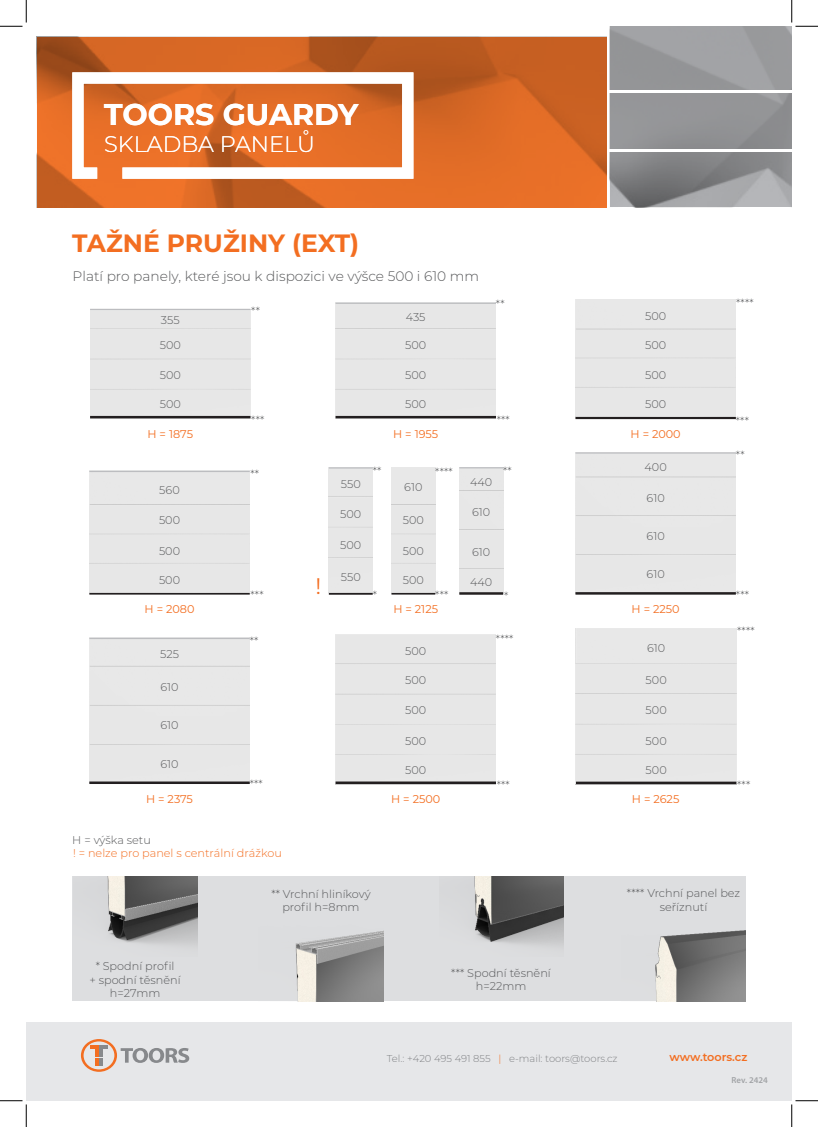
<style>
.page{position:relative;width:818px;height:1127px;background:#fff}
.page>*{position:absolute;margin:0;border:0;box-sizing:border-box;transform-origin:0 0}
.t1{font:700 30px "Montserrat";color:#fff}
.t2{font:700 25px "Montserrat";color:#f36e21}
.t3{font:300 22.5px "Montserrat";color:#fff}
.No_Spacing{font:22.5px "Montserrat";color:#f36e21}
.t4{font:300 13.75px "Montserrat";color:#57585a}
.No_Spacing-2{font:300 11.25px/13.5px "Montserrat";color:#57585a;text-align:center}
.t5{font:11.25px "Montserrat";color:#f36e21}
.No_Spacing-3{font:300 11.25px "Montserrat";color:#f36e21}
.t6{font:600 11.25px "Montserrat";letter-spacing:-.005em;color:#f36e21}
.t7{font:300 10px "Montserrat";letter-spacing:-.005em;color:#808285}
.t8{font:600 8.75px "Myriad Pro";color:#a1a3a6}
.s1{color:#f36e21}
</style>
<div class="page">
<img style="left:37px;top:37px;width:569px;height:170px">
<div style="left:26px;top:1022px;width:766px;height:78px;background:#e6e7e9"></div>
<svg style="left:81px;top:1039px;width:108px;height:32px"></svg>
<img style="left:610px;top:152px;width:182px;height:55px">
<div style="left:72px;top:875px;width:674px;height:125px;background:#dddee0"></div>
<img style="left:295px;top:931px;width:88px;height:69px">
<img style="left:439px;top:875px;width:124px;height:72px">
<img style="left:655px;top:930px;width:91px;height:70px">
<img style="left:73px;top:875px;width:124px;height:71px">
<hr style="left:575px;top:592px;width:161px;height:2px;background:#231f20">
<hr style="left:575px;top:452px;width:161px;height:1px;background:#bcbdc0">
<hr style="left:89px;top:781px;width:161px;height:2px;background:#231f20">
<hr style="left:89px;top:637px;width:161px;height:2px;background:#bcbdc0">
<div style="left:335px;top:634px;width:161px;height:150px;background:#e7e7e7"></div>
<hr style="left:335px;top:781px;width:161px;height:2px;background:#231f20">
<div style="left:576px;top:663px;width:160px;height:118px;background:#e7e7e7"></div>
<hr style="left:576px;top:781px;width:160px;height:3px;background:#231f20">
<hr style="left:335px;top:416px;width:161px;height:2px;background:#231f20">
<hr style="left:335px;top:302px;width:161px;height:2px;background:#bcbdc0">
<hr style="left:575px;top:416px;width:161px;height:3px;background:#231f20">
<div style="left:575px;top:330px;width:161px;height:86px;background:#e7e7e7"></div>
<hr style="left:90px;top:416px;width:160px;height:2px;background:#231f20">
<hr style="left:90px;top:309px;width:160px;height:1px;background:#bcbdc0">
<hr style="left:89px;top:592px;width:161px;height:2px;background:#231f20">
<div style="left:89px;top:505px;width:161px;height:87px;background:#e7e7e7"></div>
<hr style="left:89px;top:470px;width:161px;height:2px;background:#bcbdc0">
<hr style="left:391px;top:592px;width:44px;height:2px;background:#231f20">
<div style="left:391px;top:505px;width:44px;height:87px;background:#e7e7e7"></div>
<hr style="left:459px;top:592px;width:44px;height:2px;background:#231f20">
<hr style="left:459px;top:467px;width:44px;height:1px;background:#bcbdc0">
<hr style="left:329px;top:592px;width:44px;height:2px;background:#231f20">
<div style="left:329px;top:495px;width:44px;height:63px;background:#e7e7e7"></div>
<hr style="left:329px;top:467px;width:44px;height:1px;background:#bcbdc0">
<svg style="left:67px;top:67px;width:352px;height:117px"></svg>
<svg style="left:0;top:0;width:27px;height:27px"></svg>
<svg style="left:0;top:1100px;width:27px;height:26px"></svg>
<svg style="left:791px;top:0;width:27px;height:27px"></svg>
<svg style="left:791px;top:1100px;width:27px;height:26px"></svg>
<h1 class="t1" style="left:104px;top:92px;width:256px">TOORS GUARDY</h1>
<h3 class="t3" style="left:104px;top:128px;width:212px">SKLADBA PANELŮ</h3>
<p class="t2" style="left:72px;top:224px;width:288px">TAŽNÉ PRUŽINY (EXT)</p>
<p class="t4" style="left:73px;top:267px;width:408px">Platí pro panely, které jsou k dispozici ve výšce 500 i 610 mm</p>
<p class="No_Spacing-2" style="left:251px;top:304px;width:10px">**</p>
<p class="No_Spacing-2" style="left:161px;top:313px;width:20px">355</p>
<p class="No_Spacing-2" style="left:406px;top:310px;width:21px">435</p>
<p class="No_Spacing-2" style="left:160px;top:337px;width:23px">500</p>
<p class="No_Spacing-2" style="left:405px;top:337px;width:23px">500</p>
<p class="No_Spacing-2" style="left:160px;top:368px;width:23px">500</p>
<p class="No_Spacing-2" style="left:405px;top:368px;width:23px">500</p>
<p class="No_Spacing-2" style="left:160px;top:397px;width:23px">500</p>
<p class="No_Spacing-2" style="left:405px;top:397px;width:23px">500</p>
<p class="No_Spacing-2" style="left:251px;top:412px;width:15px">***</p>
<p class="t5" style="left:148px;top:426px;width:47px">H = 1875</p>
<p class="t5" style="left:393px;top:425px;width:47px">H = 1955</p>
<p class="No_Spacing-2" style="left:496px;top:297px;width:10px">**</p>
<p class="No_Spacing-2" style="left:497px;top:412px;width:15px">***</p>
<p class="No_Spacing-2" style="left:250px;top:467px;width:10px">**</p>
<p class="No_Spacing-2" style="left:373px;top:463px;width:10px">**</p>
<p class="No_Spacing-2" style="left:435px;top:464px;width:19px">****</p>
<p class="No_Spacing-2" style="left:503px;top:463px;width:10px">**</p>
<p class="No_Spacing-2" style="left:159px;top:482px;width:22px">560</p>
<p class="No_Spacing-2" style="left:159px;top:513px;width:23px">500</p>
<p class="No_Spacing-2" style="left:341px;top:476px;width:21px">550</p>
<p class="No_Spacing-2" style="left:340px;top:507px;width:23px">500</p>
<p class="No_Spacing-2" style="left:404px;top:480px;width:20px">610</p>
<p class="No_Spacing-2" style="left:403px;top:513px;width:23px">500</p>
<p class="No_Spacing-2" style="left:470px;top:475px;width:24px">440</p>
<p class="No_Spacing-2" style="left:472px;top:505px;width:20px">610</p>
<p class="No_Spacing-2" style="left:159px;top:543px;width:23px">500</p>
<p class="No_Spacing-2" style="left:159px;top:572px;width:23px">500</p>
<p class="No_Spacing-2" style="left:250px;top:587px;width:15px">***</p>
<p class="No_Spacing" style="left:315px;top:570px;width:7px">!</p>
<p class="No_Spacing-2" style="left:340px;top:537px;width:23px">500</p>
<p class="No_Spacing-2" style="left:341px;top:569px;width:21px">550</p>
<p class="No_Spacing-2" style="left:373px;top:588px;width:6px">*</p>
<p class="No_Spacing-2" style="left:403px;top:543px;width:23px">500</p>
<p class="No_Spacing-2" style="left:403px;top:572px;width:23px">500</p>
<p class="No_Spacing-2" style="left:435px;top:588px;width:15px">***</p>
<p class="No_Spacing-2" style="left:472px;top:545px;width:20px">610</p>
<p class="No_Spacing-2" style="left:470px;top:575px;width:24px">440</p>
<p class="No_Spacing-2" style="left:504px;top:589px;width:6px">*</p>
<p class="t5" style="left:145px;top:601px;width:51px">H = 2080</p>
<p class="t5" style="left:393px;top:601px;width:46px">H = 2125</p>
<p class="No_Spacing-2" style="left:250px;top:633px;width:10px">**</p>
<p class="No_Spacing-2" style="left:496px;top:632px;width:19px">****</p>
<p class="No_Spacing-2" style="left:160px;top:646px;width:20px">525</p>
<p class="No_Spacing-2" style="left:160px;top:679px;width:20px">610</p>
<p class="No_Spacing-2" style="left:405px;top:644px;width:23px">500</p>
<p class="No_Spacing-2" style="left:405px;top:673px;width:23px">500</p>
<p class="No_Spacing-2" style="left:405px;top:703px;width:23px">500</p>
<p class="No_Spacing-2" style="left:160px;top:717px;width:20px">610</p>
<p class="No_Spacing-2" style="left:405px;top:733px;width:23px">500</p>
<p class="No_Spacing-2" style="left:160px;top:756px;width:20px">610</p>
<p class="No_Spacing-2" style="left:405px;top:762px;width:23px">500</p>
<p class="No_Spacing-2" style="left:250px;top:776px;width:15px">***</p>
<p class="No_Spacing-2" style="left:497px;top:778px;width:15px">***</p>
<p class="t5" style="left:146px;top:790px;width:48px">H = 2375</p>
<p class="t5" style="left:391px;top:790px;width:51px">H = 2500</p>
<p class="No_Spacing-2" style="left:72px;top:833px;width:80px">H = výška setu</p>
<p class="No_Spacing-3" style="left:73px;top:845px;width:210px">! = nelze pro panel s centrální drážkou</p>
<p class="No_Spacing-2" style="left:89px;top:958px;width:93px">* Spodní profil<br>+ spodní těsnění h=27mm</p>
<p class="No_Spacing-2" style="left:271px;top:886px;width:101px">** Vrchní hliníkový profil h=8mm</p>
<p class="No_Spacing-2" style="left:451px;top:965px;width:101px">*** Spodní těsnění h=22mm</p>
<p class="No_Spacing-2" style="left:645px;top:309px;width:23px">500</p>
<p class="No_Spacing-2" style="left:645px;top:338px;width:23px">500</p>
<p class="No_Spacing-2" style="left:645px;top:368px;width:23px">500</p>
<p class="No_Spacing-2" style="left:645px;top:397px;width:23px">500</p>
<p class="t5" style="left:630px;top:426px;width:52px">H = 2000</p>
<p class="No_Spacing-2" style="left:644px;top:459px;width:24px">400</p>
<p class="No_Spacing-2" style="left:646px;top:490px;width:20px">610</p>
<p class="No_Spacing-2" style="left:646px;top:528px;width:20px">610</p>
<p class="No_Spacing-2" style="left:646px;top:567px;width:20px">610</p>
<p class="t5" style="left:632px;top:601px;width:50px">H = 2250</p>
<p class="No_Spacing-2" style="left:647px;top:640px;width:20px">610</p>
<p class="No_Spacing-2" style="left:646px;top:673px;width:23px">500</p>
<p class="No_Spacing-2" style="left:646px;top:702px;width:23px">500</p>
<p class="No_Spacing-2" style="left:646px;top:733px;width:23px">500</p>
<p class="No_Spacing-2" style="left:646px;top:762px;width:23px">500</p>
<p class="t5" style="left:632px;top:790px;width:49px">H = 2625</p>
<p class="No_Spacing-2" style="left:736px;top:296px;width:19px">****</p>
<p class="No_Spacing-2" style="left:736px;top:413px;width:15px">***</p>
<p class="No_Spacing-2" style="left:736px;top:448px;width:10px">**</p>
<p class="No_Spacing-2" style="left:736px;top:587px;width:15px">***</p>
<p class="No_Spacing-2" style="left:737px;top:624px;width:19px">****</p>
<p class="No_Spacing-2" style="left:737px;top:777px;width:15px">***</p>
<p class="No_Spacing-2" style="left:627px;top:885px;width:115px">**** Vrchní panel bez seříznutí</p>
<p class="t7" style="left:387px;top:1051px;width:232px">Tel.: +420 495 491 855 <span class="s1">|</span> e-mail: toors@toors.cz</p>
<p class="t6" style="left:670px;top:1048px;width:79px">www.toors.cz</p>
<p class="t8" style="left:731px;top:1074px;width:38px">Rev. 2424</p>
</div>
